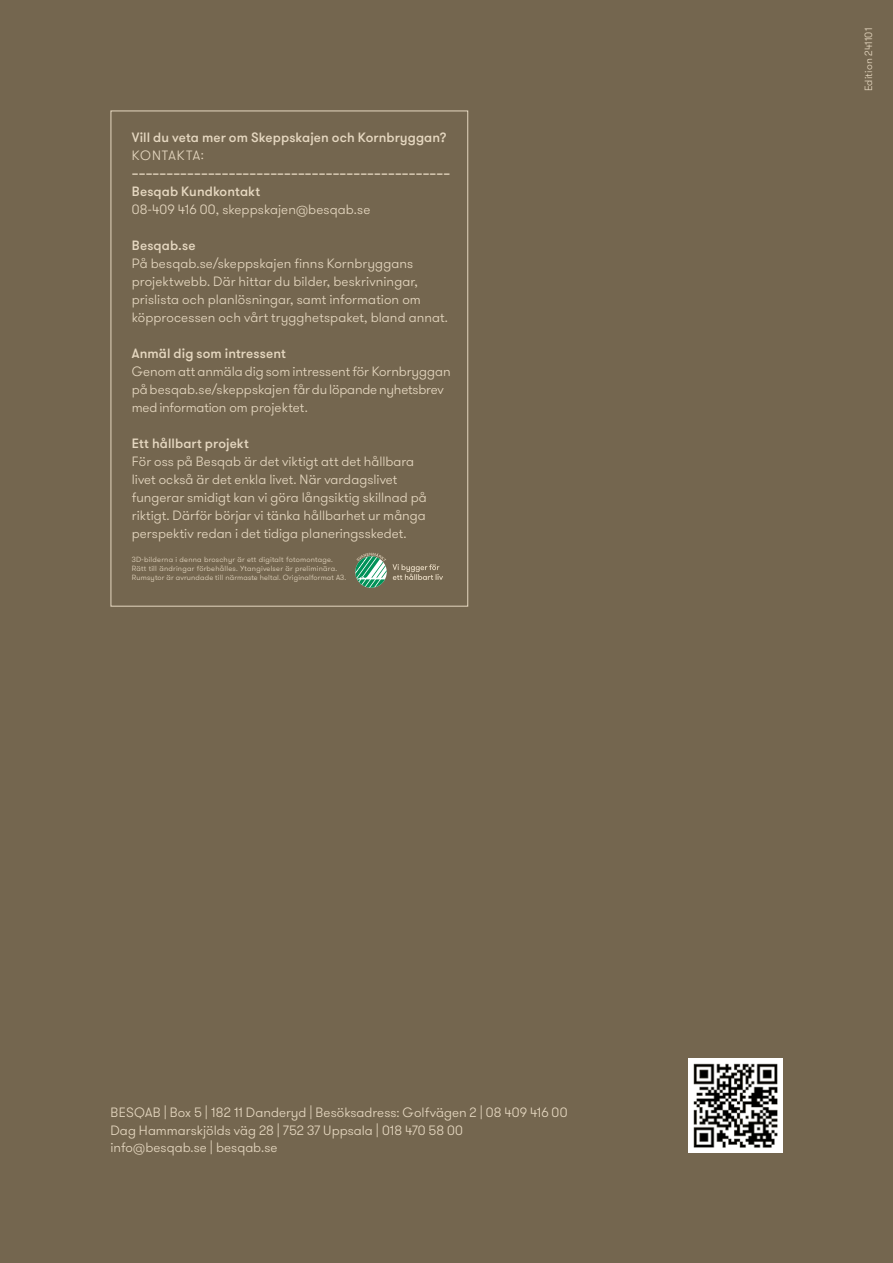
<style>
.page{position:relative;width:893px;height:1263px;background:#74664f}
.page>*{position:absolute;margin:0;border:0;box-sizing:border-box;transform-origin:0 0}
.t1{font:300 13.5px/18px "GT Walsheim";letter-spacing:.005em;color:#e5d7c0}
.t2{font:500 13.5px/18px "GT Walsheim";letter-spacing:.01em;color:#e5d7c0}
.t3{font:300 13.5px "GT Walsheim";letter-spacing:.07em;color:#e5d7c0}
.t4{font:300 10.5px "GT Walsheim";letter-spacing:.015em;color:#e5d7c0}
.t5{font:300 7.5px/9px "GT Walsheim";letter-spacing:.03em;color:#e5d7c0}
</style>
<div class="page">
<svg style="left:355px;top:553px;width:88px;height:35px"></svg>
<img style="left:689px;top:1059px;width:93px;height:93px">
<p class="t2" style="left:132px;top:129px;width:316px">Vill du veta mer om Skeppskajen och Kornbryggan?</p>
<p class="t3" style="left:132px;top:147px;width:74px">KONTAKTA:</p>
<p class="t2" style="left:132px;top:165px;width:320px">––––––––––––––––––––––––––––––––––––––––––––––<br>Besqab Kundkontakt</p>
<p class="t1" style="left:132px;top:201px;width:240px">08-409 416 00, skeppskajen@besqab.se</p>
<p class="t2" style="left:132px;top:237px;width:65px">Besqab.se</p>
<p class="t1" style="left:132px;top:255px;width:318px">På besqab.se/skeppskajen finns Kornbryggans projektwebb. Där hittar du bilder, beskrivningar, prislista och planlösningar, samt information om köpprocessen och vårt trygghetspaket, bland annat.</p>
<p class="t2" style="left:132px;top:345px;width:156px">Anmäl dig som intressent</p>
<p class="t1" style="left:132px;top:363px;width:320px">Genom att anmäla dig som intressent för Kornbryggan på besqab.se/skeppskajen får du löpande nyhetsbrev med information om projektet.</p>
<p class="t2" style="left:132px;top:435px;width:119px">Ett hållbart projekt</p>
<p class="t1" style="left:132px;top:453px;width:297px">För oss på Besqab är det viktigt att det hållbara livet också är det enkla livet. När vardagslivet fungerar smidigt kan vi göra långsiktig skillnad på riktigt. Därför börjar vi tänka hållbarhet ur många perspektiv redan i det tidiga planeringsskedet.</p>
<p class="t5" style="left:132px;top:555px;width:216px">3D-bilderna i denna broschyr är ett digitalt fotomontage.<br>Rätt till ändringar förbehålles. Ytangivelser är preliminära.<br>Rumsytor är avrundade till närmaste heltal. Originalformat A3.</p>
<p class="t1" style="left:111px;top:1104px;width:459px;line-height:17.5px">BESQAB | Box 5 | 182 11 Danderyd | Besöksadress: Golfvägen 2 | 08 409 416 00<br>Dag Hammarskjölds väg 28 | 752 37 Uppsala | 018 470 58 00<br>info@besqab.se | besqab.se</p>
<p class="t4" style="left:862px;top:91px;width:65px;rotate:-90deg">Edition 241101</p>
</div>
